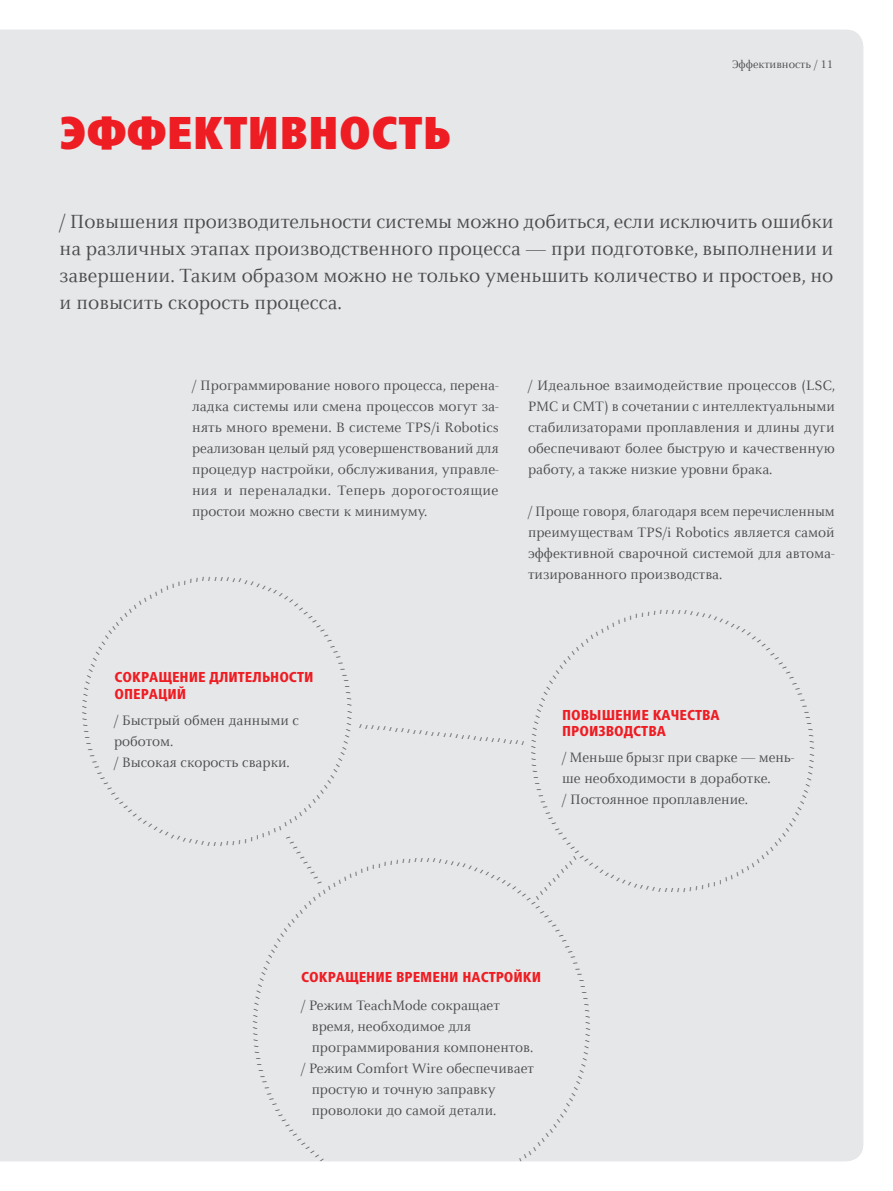
<style>
.page{position:relative;width:893px;height:1191px;background:#fff}
.page>*{position:absolute;margin:0;border:0;box-sizing:border-box;transform-origin:0 0}
.t1{font:900 condensed 48px "Frutiger Next LTW1 G";color:#ee1d23}
.t2{font:21px/27px "Celeste Offc Pro";color:#4b4c4d;text-align:justify}
.t3{font:15px/21px "Celeste Offc Pro";color:#4b4c4d;text-align:justify}
.t4{font:800 condensed 15px/16.5px "Frutiger Next LTW1 G";color:#ee1d23}
.t5{font:12px "Celeste Offc Pro";color:#4b4c4d}
.t6{font:900 condensed 6px "Frutiger Next LTW1 G";color:#4b4c4d}
</style>
<div class="page">
<div style="left:1px;top:30px;width:862px;height:1131px;background:#e6e7e9"></div>
<img style="left:0;top:30px;width:1px;height:1131px">
<div style="left:83px;top:576px;width:731px;height:586px;background:#e6e7e9"></div>
<h1 class="t1" style="left:60px;top:106px;width:393px">Эффективность</h1>
<p class="t5" style="left:732px;top:57px;width:103px">Эффективность / 11</p>
<p class="t2" style="left:60px;top:208px;width:775px">/ Повышения производительности системы можно добиться, если исключить ошибки на различных этапах производственного процесса — при подготовке, выполнении и завершении. Таким образом можно не только уменьшить количество и простоев, но и повысить скорость процесса.</p>
<p class="t3" style="left:192px;top:375px;width:308px">/ Программирование нового процесса, перена&shy;ладка системы или смена процессов могут за&shy;нять много времени. В системе TPS/i Robotics реализован целый ряд усовершенствований для процедур настройки, обслуживания, управле&shy;ния и переналадки. Теперь дорогостоящие простои можно свести к минимуму.</p>
<p class="t3" style="left:528px;top:375px;width:309px">/ Идеальное взаимодействие процессов (LSC, PMC и CMT) в сочетании с интеллектуальными стабилизаторами проплавления и длины дуги обеспечивают более быструю и качественную работу, а также низкие уровни брака.</p>
<p class="t3" style="left:528px;top:501px;width:308px">/ Проще говоря, благодаря всем перечисленным преимуществам TPS/i Robotics является самой эффективной сварочной системой для автома&shy;тизированного производства.</p>
<p class="t4" style="left:115px;top:669px;width:198px">Сокращение длительности операций</p>
<p class="t3" style="left:114px;top:709px;width:186px;text-align:left">/ Быстрый обмен данными с роботом.<br>/ Высокая скорость сварки.</p>
<p class="t6" style="left:291px;top:835px;width:58px;rotate:55deg">//////////</p>
<p class="t6" style="left:360px;top:722px;width:167px;rotate:6deg">////////////////////////////</p>
<p class="t4" style="left:562px;top:706px;width:159px">Повышение качества производства</p>
<p class="t3" style="left:562px;top:746px;width:234px;text-align:left">/ Меньше брызг при сварке — мень&shy;ше необходимости в доработке.<br>/ Постоянное проплавление.</p>
<p class="t6" style="left:535px;top:896px;width:58px;rotate:-47deg">//////////</p>
<p class="t4" style="left:301px;top:968px;width:239px">Сокращение времени настройки</p>
<p class="t3" style="left:301px;top:994px;width:200px">/ Режим TeachMode сокращает</p>
<p class="t3" style="left:312px;top:1015px;width:161px">время, необходимое для</p>
<p class="t3" style="left:312px;top:1036px;width:223px">программирования компонентов.</p>
<p class="t3" style="left:301px;top:1057px;width:234px">/ Режим Comfort Wire обеспечивает</p>
<p class="t3" style="left:312px;top:1078px;width:185px">простую и точную заправку</p>
<p class="t3" style="left:312px;top:1099px;width:186px">проволоки до самой детали.</p>
</div>
